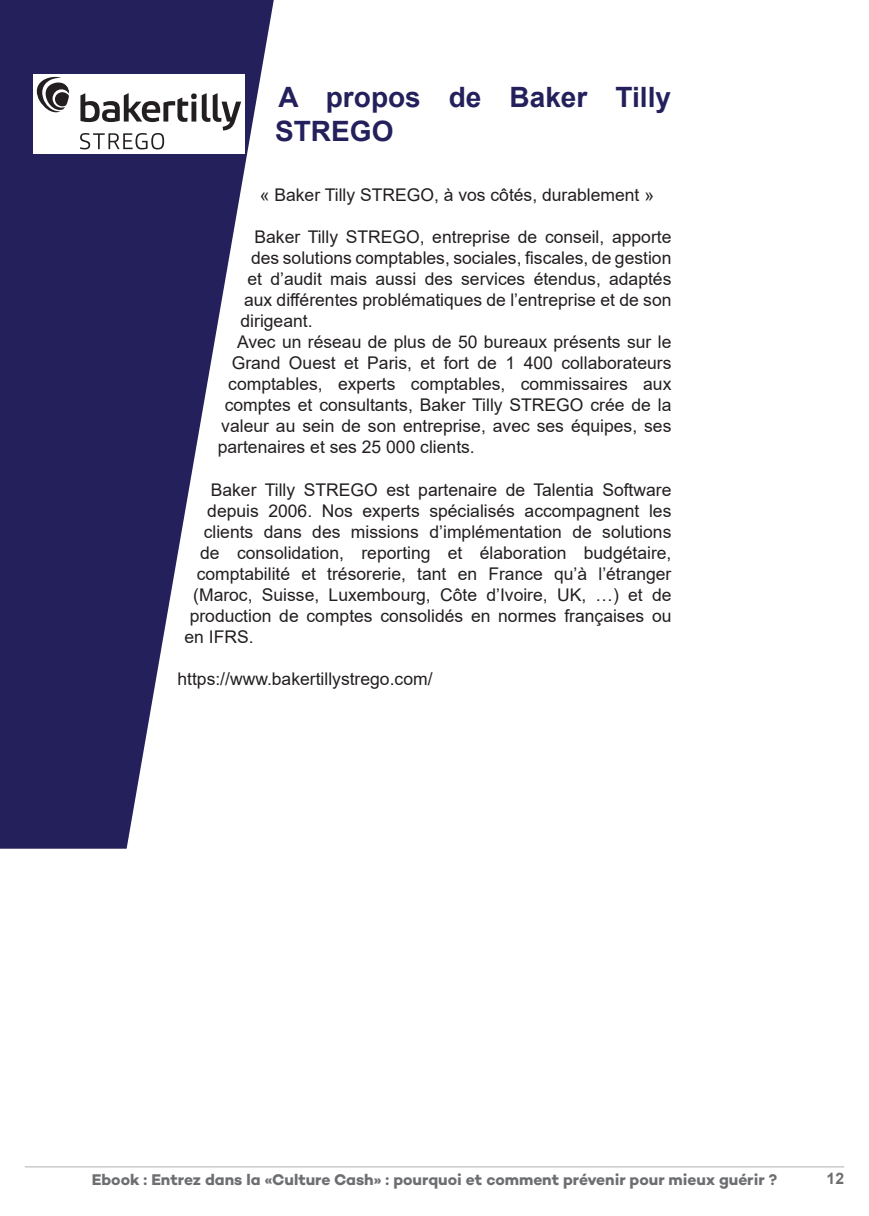
<style>
.page{position:relative;width:869px;height:1216px;background:#fff}
.page>*{position:absolute;margin:0;border:0;box-sizing:border-box;transform-origin:0 0}
.t1{font:700 28px/33.6px "Arial";color:#24205c}
.t2{font:17.5px "Arial";color:#231f20}
.t3{font:700 15.75px "Campton";color:#6d6e71}
.t4{font:700 15.75px "Arial";color:#6d6e71}
</style>
<div class="page">
<hr style="left:25px;top:1166px;width:818px;height:1px;background:#b1b2b3">
<svg style="left:0;top:0;width:273px;height:848px;fill:#24205c"></svg>
<div style="left:33px;top:74px;width:211px;height:80px;background:#fff"></div>
<svg style="left:80px;top:93px;width:161px;height:56px"></svg>
<svg style="left:37px;top:77px;width:32px;height:35px"></svg>
<h1 class="t1" style="left:275px;top:83px;width:397px">A propos de Baker Tilly<br>STREGO</h1>
<p class="t2" style="left:260px;top:189px;width:395px">« Baker Tilly STREGO, à vos côtés, durablement »</p>
<p class="t2" style="left:254px;top:231px;width:418px">Baker Tilly STREGO, entreprise de conseil, apporte</p>
<p class="t2" style="left:251px;top:246px;width:421px">des solutions comptables, sociales, fiscales, de gestion</p>
<p class="t2" style="left:247px;top:273px;width:425px">et d’audit mais aussi des services étendus, adaptés</p>
<p class="t2" style="left:244px;top:288px;width:428px">aux différentes problématiques de l’entreprise et de son</p>
<p class="t2" style="left:240px;top:315px;width:73px">dirigeant.</p>
<p class="t2" style="left:237px;top:336px;width:435px">Avec un réseau de plus de 50 bureaux présents sur le</p>
<p class="t2" style="left:232px;top:357px;width:441px">Grand Ouest et Paris, et fort de 1 400 collaborateurs</p>
<p class="t2" style="left:228px;top:378px;width:444px">comptables, experts comptables, commissaires aux</p>
<p class="t2" style="left:225px;top:399px;width:448px">comptes et consultants, Baker Tilly STREGO crée de la</p>
<p class="t2" style="left:221px;top:420px;width:451px">valeur au sein de son entreprise, avec ses équipes, ses</p>
<p class="t2" style="left:218px;top:441px;width:258px">partenaires et ses 25 000 clients.</p>
<p class="t2" style="left:211px;top:483px;width:462px">Baker Tilly STREGO est partenaire de Talentia Software</p>
<p class="t2" style="left:207px;top:504px;width:465px">depuis 2006. Nos experts spécialisés accompagnent les</p>
<p class="t2" style="left:204px;top:525px;width:469px">clients dans des missions d’implémentation de solutions</p>
<p class="t2" style="left:200px;top:546px;width:472px">de consolidation, reporting et élaboration budgétaire,</p>
<p class="t2" style="left:197px;top:567px;width:476px">comptabilité et trésorerie, tant en France qu’à l’étranger</p>
<p class="t2" style="left:193px;top:588px;width:479px">(Maroc, Suisse, Luxembourg, Côte d’Ivoire, UK, …) et de</p>
<p class="t2" style="left:190px;top:609px;width:483px">production de comptes consolidés en normes françaises ou</p>
<p class="t2" style="left:184px;top:630px;width:71px">en IFRS.</p>
<p class="t2" style="left:177px;top:672px;width:256px">https://www.bakertillystrego.com/</p>
<p class="t3" style="left:92px;top:1172px;width:686px">Ebook : Entrez dans la «Culture Cash» : pourquoi et comment prévenir pour mieux guérir ?</p>
<p class="t4" style="left:826px;top:1172px;width:19px">12</p>
</div>
